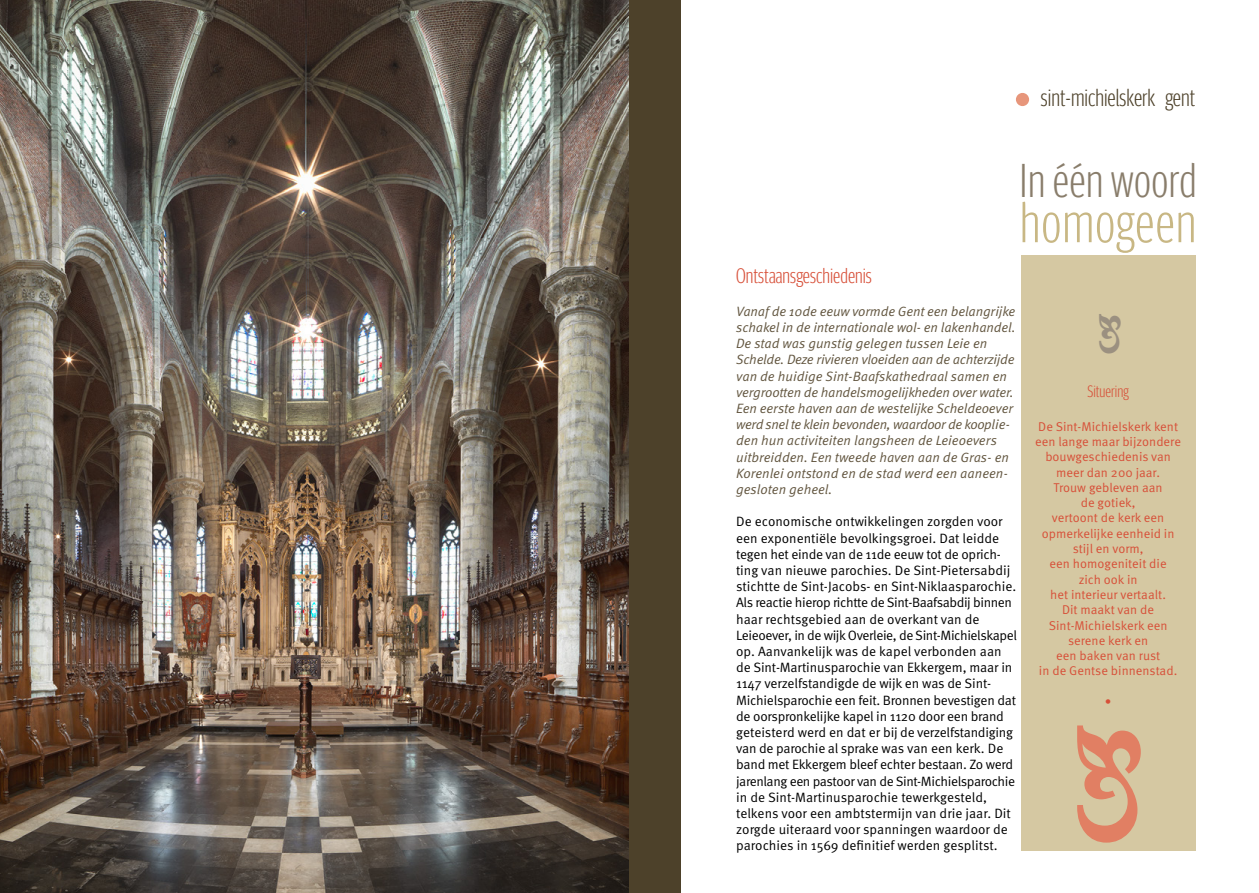
<style>
.page{position:relative;width:1259px;height:893px;background:#fff}
.page>*{position:absolute;margin:0;border:0;box-sizing:border-box;transform-origin:0 0}
.body{font:300 56.25px "Meta Headline Comp OT";letter-spacing:.02em;color:#c8b784}
.body-2{font:300 47.55px "Meta Headline Comp OT";letter-spacing:.01em;color:#897d6b}
.t1{font:300 24px "Meta Headline Comp OT";color:#4d412a}
.hoofdtitel{font:300 21px "Meta Headline Comp OT";color:#d74f38}
.hoofdtitel-2{font:300 16.5px "Meta Headline Comp OT";color:#d74f38}
.body-3{font:13.5px/16.2px "Meta Pro Norm";letter-spacing:-.01em;color:#000}
.body-4{font:13.5px/16.2px "Meta Pro Norm Ita";letter-spacing:-.01em;color:#62553f}
.intro{font:12.75px/15.3px "Meta Pro Norm";color:#d74f38;text-align:center}
</style>
<div class="page">
<div style="left:1016px;top:93px;width:13px;height:13px;background:#e7967b;border-radius:50%"></div>
<img style="left:0;top:0;width:629px;height:893px">
<div style="left:1021px;top:255px;width:174px;height:595px;background:#d5c8a2"></div>
<div style="left:629px;top:0;width:52px;height:893px;background:#4d412a"></div>
<h3 class="t1" style="left:1041px;top:83px;width:156px">sint-michielskerk gent</h3>
<p class="body-2" style="left:1019px;top:152px;width:178px">In één woord</p>
<p class="body" style="left:1020px;top:189px;width:178px">homogeen</p>
<p class="hoofdtitel" style="left:736px;top:263px;width:137px">Ontstaansgeschiedenis</p>
<p class="body-4" style="left:736px;top:302px;width:281px">Vanaf de 10de eeuw vormde Gent een belangrijke schakel in de internationale wol- en lakenhandel.<br>De stad was gunstig gelegen tussen Leie en Schelde. Deze rivieren vloeiden aan de achterzijde van de huidige Sint-Baafskathedraal samen en vergrootten de handelsmogelijkheden over water.<br>Een eerste haven aan de westelijke Scheldeoever werd snel te klein bevonden, waardoor de kooplie&shy;den hun activiteiten langsheen de Leieoevers uitbreidden. Een tweede haven aan de Gras- en Korenlei ontstond en de stad werd een aaneen&shy;gesloten geheel.</p>
<p class="body-3" style="left:736px;top:513px;width:282px">De economische ontwikkelingen zorgden voor een exponentiële bevolkingsgroei. Dat leidde tegen het einde van de 11de eeuw tot de oprich&shy;ting van nieuwe parochies. De Sint-Pietersabdij stichtte de Sint-Jacobs- en Sint-Niklaasparochie.<br>Als reactie hierop richtte de Sint-Baafsabdij binnen haar rechtsgebied aan de overkant van de Leieoever, in de wijk Overleie, de Sint-Michielskapel op. Aanvankelijk was de kapel verbonden aan de Sint-Martinusparochie van Ekkergem, maar in 1147 verzelfstandigde de wijk en was de Sint-Michielsparochie een feit. Bronnen bevestigen dat de oorspronkelijke kapel in 1120 door een brand geteisterd werd en dat er bij de verzelfstandiging van de parochie al sprake was van een kerk. De band met Ekkergem bleef echter bestaan. Zo werd jarenlang een pastoor van de Sint-Michielsparochie in de Sint-Martinusparochie tewerkgesteld, telkens voor een ambtstermijn van drie jaar. Dit zorgde uiteraard voor spanningen waardoor de parochies in 1569 definitief werden gesplitst.</p>
<p class="hoofdtitel-2" style="left:1087px;top:382px;width:43px">Situering</p>
<p class="intro" style="left:1035px;top:418px;width:147px">De Sint-Michielskerk kent een lange maar bijzondere bouwgeschiedenis van meer dan 200 jaar.</p>
<p class="intro" style="left:1053px;top:479px;width:111px">Trouw gebleven aan</p>
<p class="intro" style="left:1080px;top:494px;width:56px">de gotiek,</p>
<p class="intro" style="left:1041px;top:509px;width:134px">vertoont de kerk een opmerkelijke eenheid in stijl en vorm,</p>
<p class="intro" style="left:1049px;top:555px;width:119px">een homogeniteit die</p>
<p class="intro" style="left:1078px;top:571px;width:60px">zich ook in</p>
<p class="intro" style="left:1050px;top:586px;width:117px">het interieur vertaalt.</p>
<p class="intro" style="left:1048px;top:601px;width:120px">Dit maakt van de<br>Sint-Michielskerk een serene kerk en</p>
<p class="intro" style="left:1056px;top:647px;width:106px">een baken van rust</p>
<p class="intro" style="left:1039px;top:662px;width:140px">in de Gentse binnenstad.</p>
<p class="intro" style="left:1104px;top:693px;width:8px">•</p>
</div>
